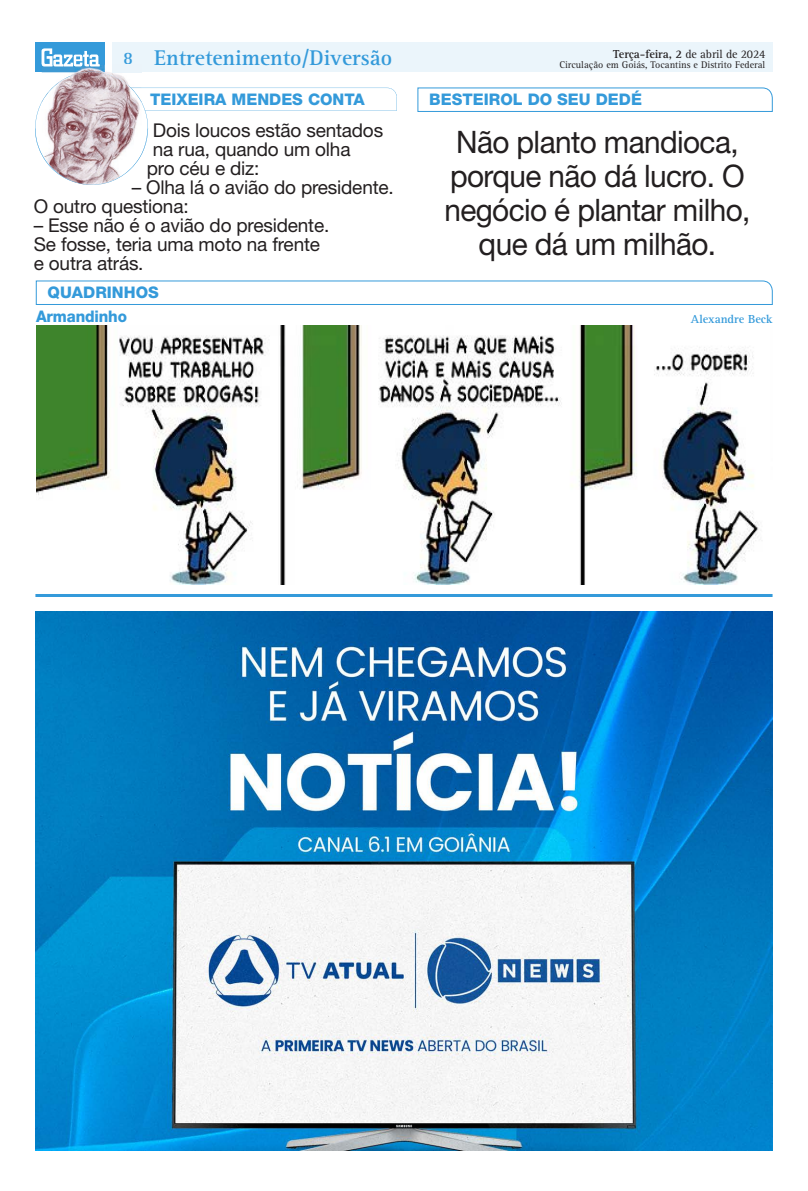
<style>
.page{position:relative;width:808px;height:1191px;background:#fff}
.page>*{position:absolute;margin:0;border:0;box-sizing:border-box;transform-origin:0 0}
.t1{font:31px/34px "Helvetica Neue";letter-spacing:-.02em;color:#231f20;text-align:center;scale:.96 1}
.t2{font:700 22px "Rotis Serif";color:#349ada}
.t3{font:19px/19px "Helvetica Neue";letter-spacing:-.01em;color:#231f20}
.t4{font:800 16px/24.3px "Helvetica Neue";color:#349ada}
.t5{font:700 12px "Rotis Serif";letter-spacing:-.01em;color:#231f20}
.t6{font:700 12px "Rotis Serif";color:#349ada}
.t7{font:10px "Rotis Serif";color:#231f20}
.s1{font-size:18px}
.s2{font-weight:400}
</style>
<div class="page">
<div style="left:112px;top:43px;width:660px;height:29px;background:#ebf5fb"></div>
<div style="left:35px;top:43px;width:70px;height:29px;background:#349ada"></div>
<svg style="left:36px;top:280px;width:737px;height:25px"></svg>
<img style="left:36px;top:326px;width:723px;height:259px">
<svg style="left:417px;top:87px;width:356px;height:25px"></svg>
<img style="left:43px;top:65px;width:62px;height:7px">
<svg style="left:42px;top:48px;width:58px;height:18px"></svg>
<svg style="left:35px;top:72px;width:362px;height:83px"></svg>
<img style="left:42px;top:72px;width:100px;height:112px">
<img style="left:71px;top:181px;width:32px;height:4px">
<img style="left:35px;top:611px;width:737px;height:539px">
<hr style="left:35px;top:594px;width:737px;height:3px;background:#349ada">
<p class="t2" style="left:123px;top:45px;width:271px"><span class="s1">8</span> Entretenimento/Diversão</p>
<p class="t4" style="left:150px;top:87px;width:216px">TEIXEIRA MENDES CONTA</p>
<p class="t3" style="left:153px;top:120px;width:232px">Dois loucos estão sentados</p>
<p class="t3" style="left:153px;top:139px;width:199px">na rua, quando um olha</p>
<p class="t3" style="left:147px;top:158px;width:114px">pro céu e diz:</p>
<p class="t3" style="left:34px;top:177px;width:361px;text-indent:98px">– Olha lá o avião do presidente.<br>O outro questiona:</p>
<p class="t3" style="left:34px;top:215px;width:297px">– Esse não é o avião do presidente.<br>Se fosse, teria uma moto na frente e outra atrás.</p>
<p class="t4" style="left:36px;top:280px;width:124px;text-indent:12px">QUADRINHOS<br>Armandinho</p>
<p class="t5" style="left:613px;top:47px;width:154px">Terça-feira, 2 <span class="s2">de abril de 2024</span></p>
<p class="t7" style="left:559px;top:59px;width:207px">Circulação em Goiás, Tocantins e Distrito Federal</p>
<p class="t4" style="left:429px;top:87px;width:214px">BESTEIROL DO SEU DEDÉ</p>
<h1 class="t1" style="left:444px;top:125px;width:320px">Não planto mandioca, porque não dá lucro. O negócio é plantar milho, que dá um milhão.</h1>
<p class="t6" style="left:691px;top:312px;width:83px">Alexandre Beck</p>
</div>
